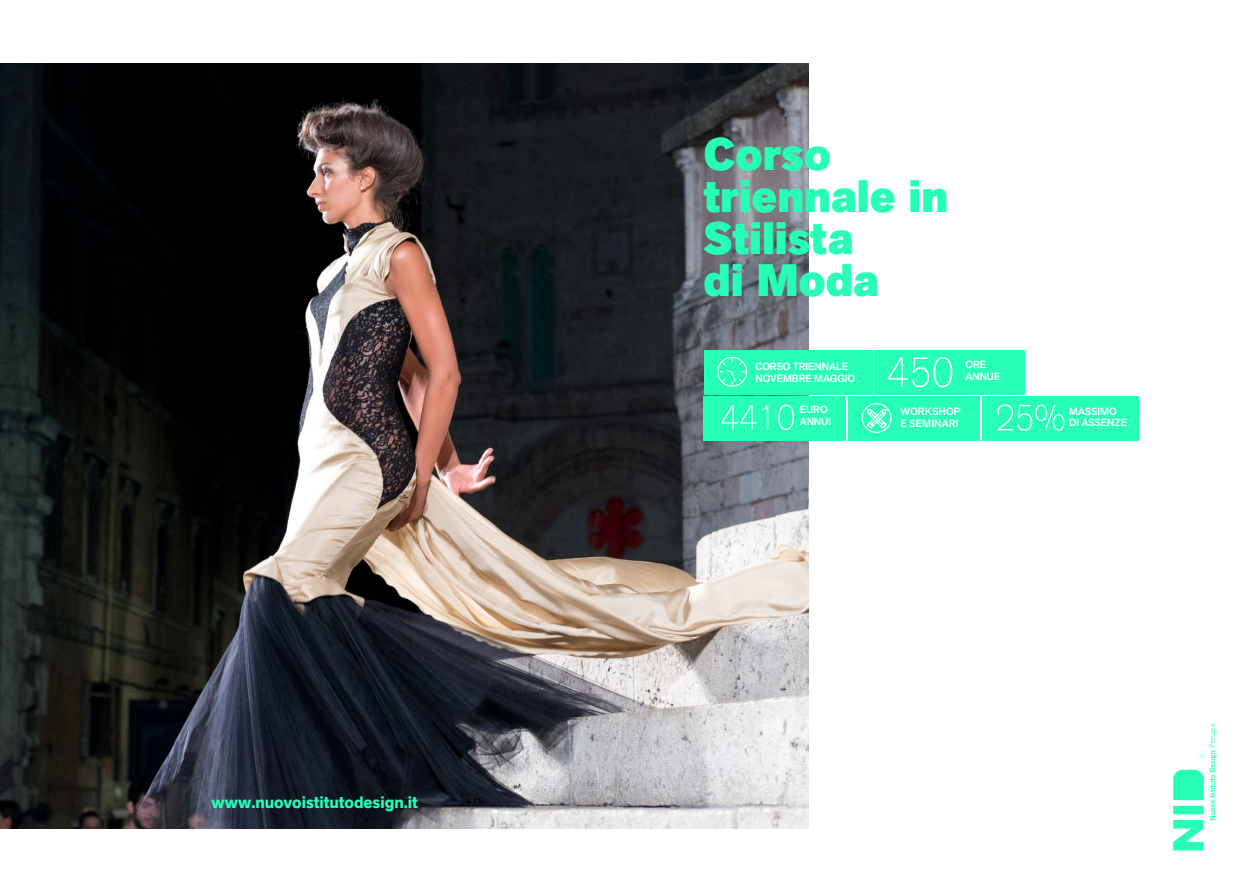
<style>
.page{position:relative;width:1259px;height:893px;background:#fff}
.page>*{position:absolute;margin:0;border:0;box-sizing:border-box;transform-origin:0 0}
.t1{font:800 45px/42px "Akzid Grtsk Next";color:#26ffb5}
.t2{font:700 16.5px "Akzid Grtsk Next";color:#26ffb5}
.t3{font:500 10.5px/12px "Akzid Grtsk Next";letter-spacing:.01em;color:#fff}
.t4{font:500 10.35px/11.9px "Akzid Grtsk Next";color:#fff}
</style>
<div class="page">
<img style="left:0;top:64px;width:808px;height:765px">
<div style="left:703px;top:350px;width:169px;height:44px;background:#26ffb5"></div>
<div style="left:848px;top:396px;width:131px;height:44px;background:#26ffb5"></div>
<svg style="left:861px;top:403px;width:31px;height:30px"></svg>
<div style="left:874px;top:350px;width:150px;height:44px;background:#26ffb5"></div>
<div style="left:703px;top:396px;width:143px;height:44px;background:#26ffb5"></div>
<div style="left:981px;top:396px;width:157px;height:44px;background:#26ffb5"></div>
<svg style="left:997px;top:404px;width:67px;height:27px"></svg>
<svg style="left:717px;top:356px;width:30px;height:31px"></svg>
<svg style="left:888px;top:357px;width:64px;height:30px"></svg>
<svg style="left:721px;top:405px;width:47px;height:25px"></svg>
<svg style="left:778px;top:405px;width:16px;height:25px"></svg>
<svg style="left:1173px;top:724px;width:43px;height:126px"></svg>
<h2 class="t2" style="left:211px;top:791px;width:208px">www.nuovoistitutodesign.it</h2>
<h1 class="t1" style="left:703px;top:134px;width:246px">Corso triennale in<br>Stilista<br>di Moda</h1>
<p class="t4" style="left:755px;top:361px;width:101px">CORSO TRIENNALE<br>NOVEMBRE MAGGIO</p>
<p class="t4" style="left:965px;top:359px;width:37px">ORE<br>ANNUE</p>
<p class="t4" style="left:800px;top:404px;width:33px">EURO<br>ANNUI</p>
<p class="t4" style="left:1069px;top:405px;width:59px">MASSIMO<br>DI ASSENZE</p>
<p class="t3" style="left:900px;top:405px;width:62px">WORKSHOP<br>E SEMINARI</p>
</div>
